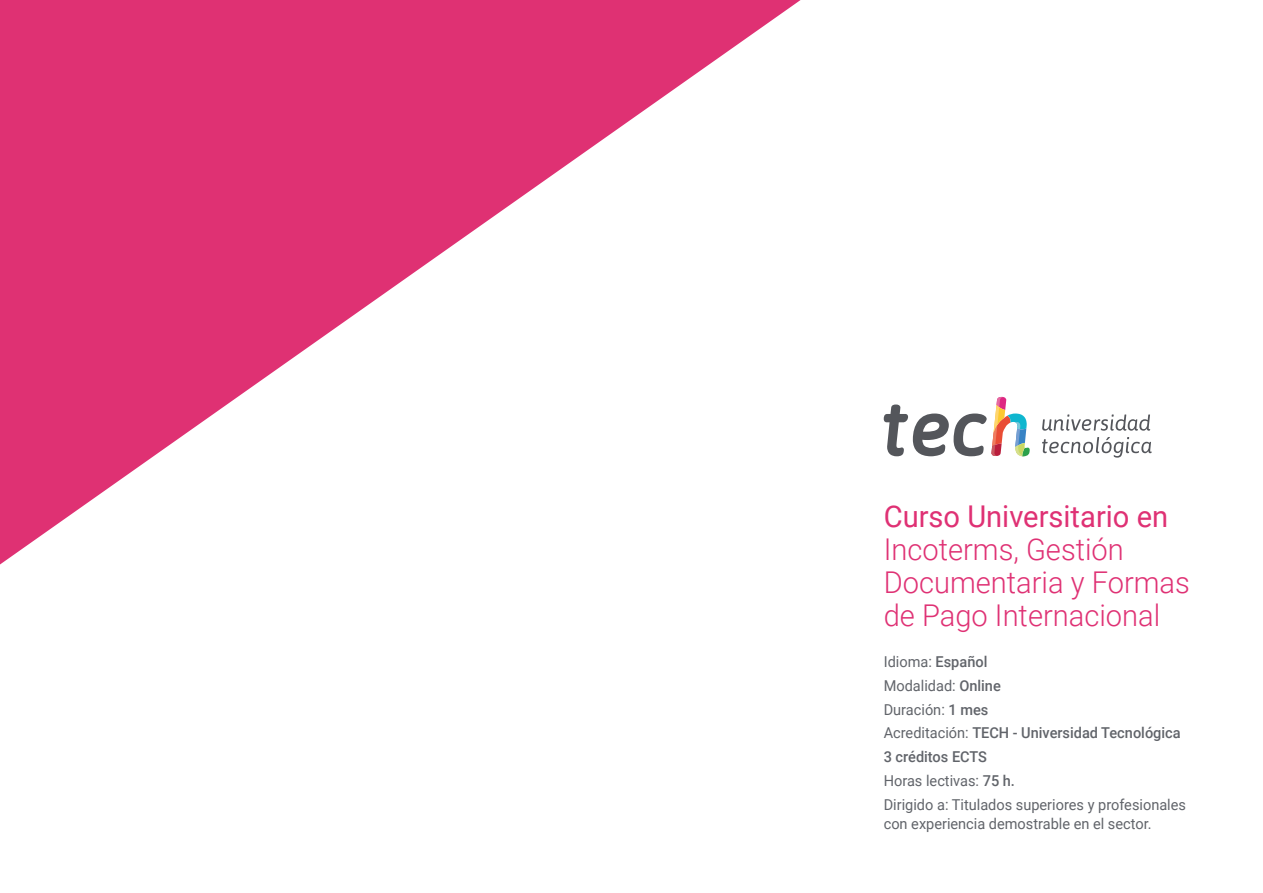
<style>
.page{position:relative;width:1263px;height:893px;background:#fff}
.page>*{position:absolute;margin:0;border:0;box-sizing:border-box;transform-origin:0 0}
.t1{font:300 30px/33px "Roboto";color:#df3174}
.t2{font:30px "Roboto";color:#df3174}
.t3{font:15px/23.7px "Roboto";color:#61646a}
.s1{font-weight:500}
</style>
<div class="page">
<svg style="left:0;top:0;width:801px;height:564px"></svg>
<svg style="left:884px;top:397px;width:146px;height:59px"></svg>
<svg style="left:1042px;top:414px;width:108px;height:17px"></svg>
<svg style="left:1042px;top:437px;width:110px;height:21px"></svg>
<h1 class="t2" style="left:884px;top:496px;width:286px">Curso Universitario en</h1>
<h1 class="t1" style="left:884px;top:532px;width:308px">Incoterms, Gestión<br>Documentaria y Formas de Pago Internacional</h1>
<p class="t3" style="left:884px;top:649px;width:304px">Idioma: <span class="s1">Español<br></span>Modalidad: <span class="s1">Online<br></span>Duración: <span class="s1">1 mes<br></span>Acreditación: <span class="s1">TECH - Universidad Tecnológica<br>3 créditos ECTS<br></span>Horas lectivas: <span class="s1">75 h.<br></span>Dirigido a: Titulados superiores y profesionales</p>
<p class="t3" style="left:884px;top:811px;width:269px">con experiencia demostrable en el sector.</p>
</div>
